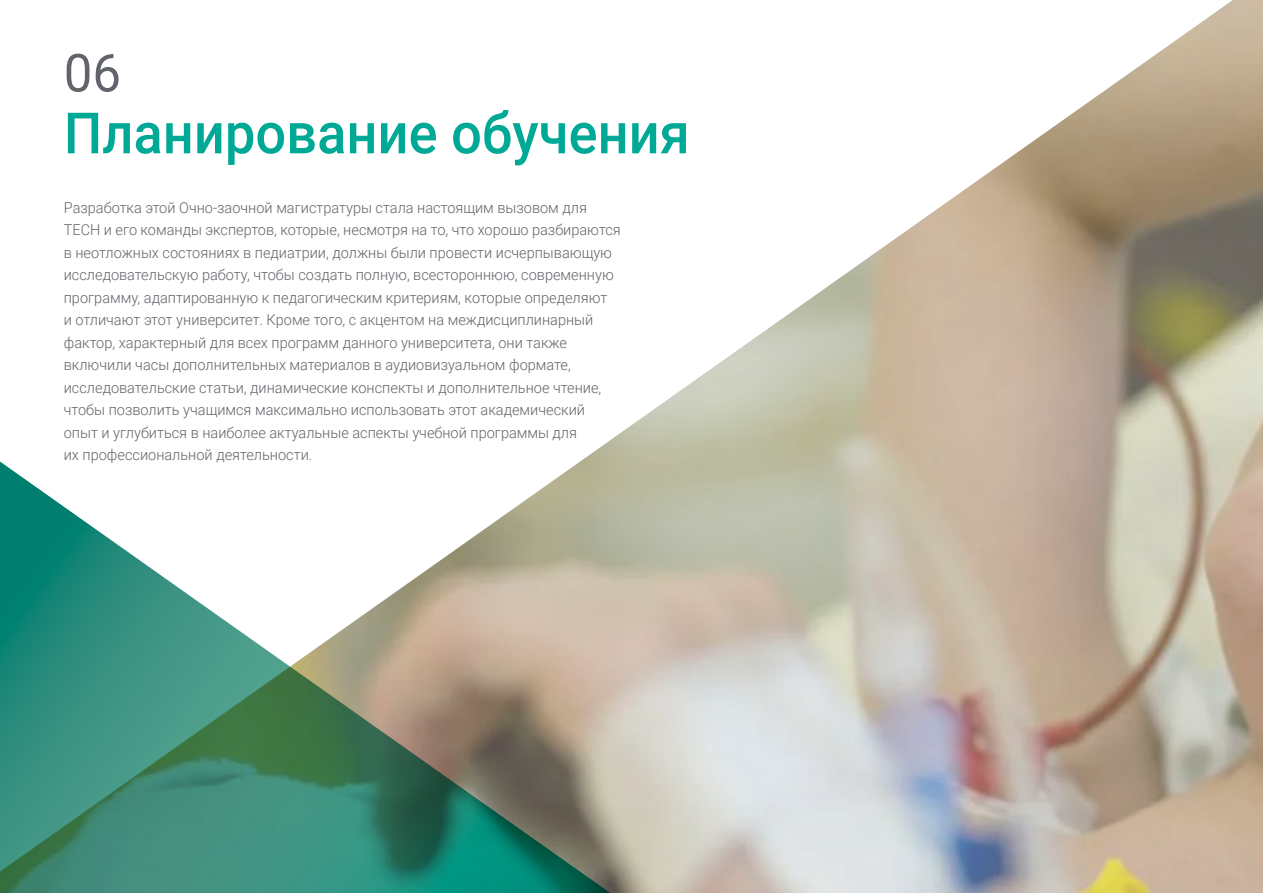
<style>
.page{position:relative;width:1263px;height:893px;background:#fff}
.page>*{position:absolute;margin:0;border:0;box-sizing:border-box;transform-origin:0 0}
.t1{font:500 57px "Roboto";color:#00a996;scale:.95 1}
.t2{font:52.5px "Roboto";color:#61646a}
.t3{font:300 15px/22.5px "Roboto";color:#61646a}
</style>
<div class="page">
<img style="left:602px;top:0;width:661px;height:893px">
<svg style="left:0;top:446px;width:640px;height:447px"></svg>
<h2 class="t2" style="left:64px;top:36px;width:59px">06</h2>
<h1 class="t1" style="left:64px;top:93px;width:660px">Планирование обучения</h1>
<p class="t3" style="left:64px;top:195px;width:558px">Разработка этой Очно-заочной магистратуры стала настоящим вызовом для TECH и его команды экспертов, которые, несмотря на то, что хорошо разбираются в неотложных состояниях в педиатрии, должны были провести исчерпывающую исследовательскую работу, чтобы создать полную, всестороннюю, современную программу, адаптированную к педагогическим критериям, которые определяют<br>и отличают этот университет. Кроме того, с акцентом на междисциплинарный фактор, характерный для всех программ данного университета, они также включили часы дополнительных материалов в аудиовизуальном формате, исследовательские статьи, динамические конспекты и дополнительное чтение, чтобы позволить учащимся максимально использовать этот академический опыт и углубиться в наиболее актуальные аспекты учебной программы для<br>их профессиональной деятельности.</p>
</div>
